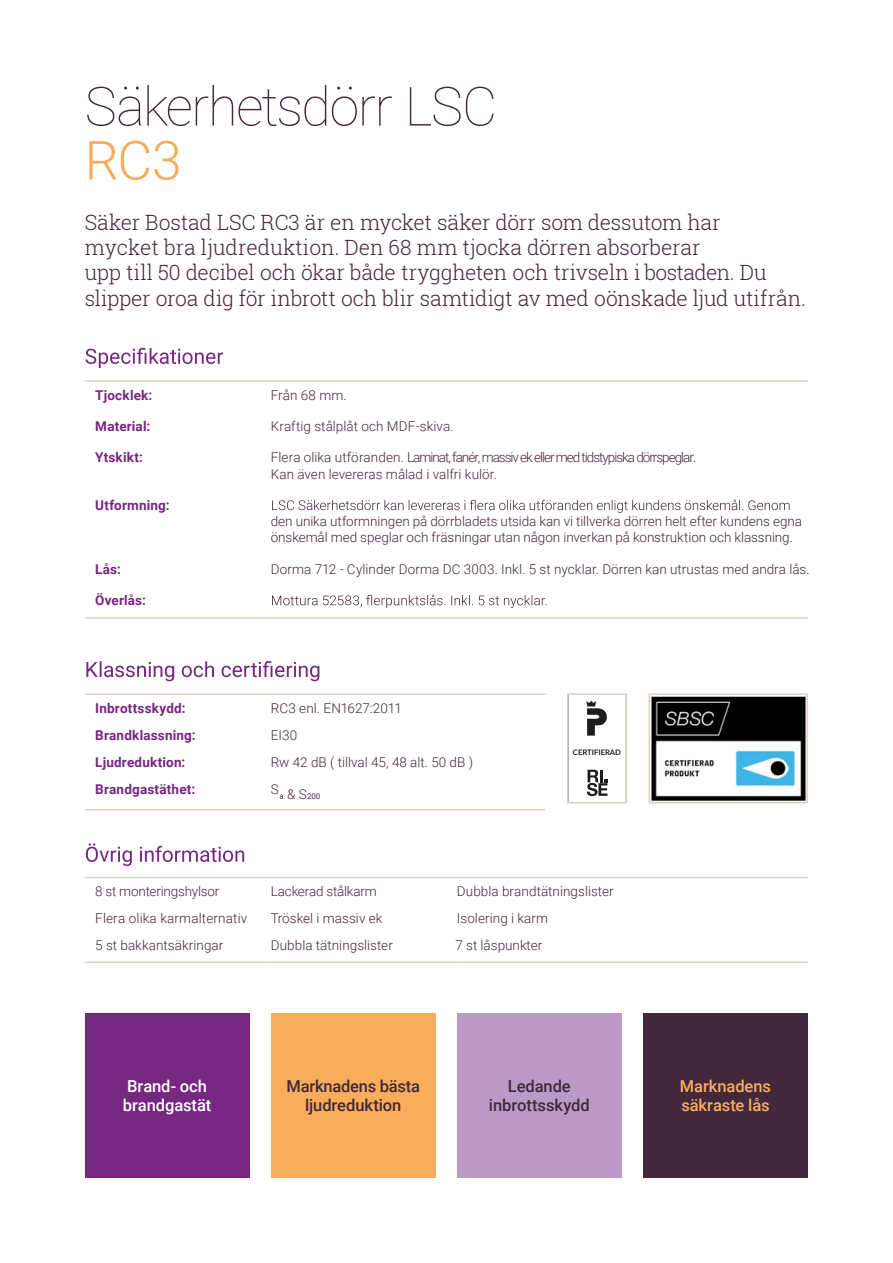
<style>
.page{position:relative;width:893px;height:1263px;background:#fff}
.page>*{position:absolute;margin:0;border:0;box-sizing:border-box;transform-origin:0 0}
.t1{font:100 54px "Roboto";letter-spacing:-.025em;color:#43283b}
.t2{font:300 54px "Roboto";color:#f7ad5c}
.t3{font:300 21px/25.2px "Roboto Slab";letter-spacing:-.005em;color:#43283b}
.t4{font:500 16.5px/19.8px "Roboto";letter-spacing:-.005em;color:#43283b;text-align:center}
.t5{font:500 16.5px/19.8px "Roboto";letter-spacing:-.005em;color:#f7ad5c}
.t6{font:500 16.5px/19.8px "Roboto";letter-spacing:-.005em;color:#fff}
.t7{font:300 13.5px/16.2px "Roboto";color:#43283b}
.t8{font:700 13.5px "Roboto";letter-spacing:.015em;color:#762780}
.t9{font:700 7.65px "Lato";color:#1d1e1c}
.s1{font-weight:400;font-size:7.8px}
</style>
<div class="page">
<svg style="left:85px;top:348px;width:138px;height:20px"></svg>
<hr style="left:85px;top:380px;width:186px;height:2px;background:#dbd3c5">
<hr style="left:271px;top:380px;width:536px;height:2px;background:#dbd3c5">
<hr style="left:85px;top:617px;width:186px;height:2px;background:#dbd3c5">
<hr style="left:271px;top:617px;width:536px;height:2px;background:#dbd3c5">
<svg style="left:272px;top:500px;width:517px;height:13px"></svg>
<svg style="left:272px;top:595px;width:274px;height:13px"></svg>
<svg style="left:86px;top:661px;width:233px;height:20px"></svg>
<hr style="left:85px;top:693px;width:186px;height:2px;background:#dbd3c5">
<hr style="left:271px;top:693px;width:275px;height:2px;background:#dbd3c5">
<hr style="left:85px;top:809px;width:186px;height:2px;background:#dbd3c5">
<hr style="left:270px;top:809px;width:275px;height:2px;background:#dbd3c5">
<div style="left:643px;top:1013px;width:164px;height:165px;background:#43283b"></div>
<div style="left:457px;top:1013px;width:164px;height:165px;background:#bb9bc5"></div>
<div style="left:85px;top:1013px;width:164px;height:165px;background:#762780"></div>
<div style="left:271px;top:1013px;width:164px;height:165px;background:#f7ad5c"></div>
<svg style="left:86px;top:843px;width:158px;height:23px"></svg>
<hr style="left:85px;top:877px;width:186px;height:1px;background:#dbd3c5">
<hr style="left:271px;top:877px;width:186px;height:1px;background:#dbd3c5">
<hr style="left:457px;top:877px;width:350px;height:1px;background:#dbd3c5">
<hr style="left:85px;top:962px;width:186px;height:1px;background:#dbd3c5">
<hr style="left:271px;top:962px;width:186px;height:1px;background:#dbd3c5">
<hr style="left:457px;top:962px;width:350px;height:1px;background:#dbd3c5">
<svg style="left:587px;top:770px;width:20px;height:26px"></svg>
<svg style="left:586px;top:701px;width:21px;height:35px"></svg>
<div style="left:567px;top:693px;width:60px;height:111px;border:2px solid #dbd3c5"></div>
<img style="left:651px;top:696px;width:153px;height:105px">
<div style="left:648px;top:693px;width:159px;height:111px;border:2px solid #dbd3c5"></div>
<h1 class="t1" style="left:85px;top:69px;width:414px">Säkerhetsdörr LSC</h1>
<h1 class="t2" style="left:85px;top:123px;width:99px">RC3</h1>
<p class="t3" style="left:85px;top:209px;width:723px">Säker Bostad LSC RC3 är en mycket säker dörr som dessutom har<br>mycket bra ljudreduktion. Den 68 mm tjocka dörren absorberar<br>upp till 50 decibel och ökar både tryggheten och trivseln i bostaden. Du slipper oroa dig för inbrott och blir samtidigt av med oönskade ljud utifrån.</p>
<p class="t8" style="left:95px;top:385px;width:59px">Tjocklek:</p>
<p class="t7" style="left:271px;top:386px;width:78px">Från 68 mm.</p>
<p class="t8" style="left:95px;top:417px;width:57px">Material:</p>
<p class="t7" style="left:271px;top:418px;width:184px">Kraftig stålplåt och MDF-skiva.</p>
<p class="t8" style="left:95px;top:448px;width:49px">Ytskikt:</p>
<p class="t7" style="left:271px;top:449px;width:427px">Flera olika utföranden. Laminat, fanér, massiv ek eller med tidstypiska dörrspeglar.<br>Kan även levereras målad i valfri kulör.</p>
<p class="t8" style="left:95px;top:496px;width:76px">Utformning:</p>
<p class="t7" style="left:271px;top:513px;width:532px">den unika utformningen på dörrbladets utsida kan vi tillverka dörren helt efter kundens egna önskemål med speglar och fräsningar utan någon inverkan på konstruktion och klassning.</p>
<p class="t8" style="left:95px;top:560px;width:27px">Lås:</p>
<p class="t7" style="left:271px;top:560px;width:540px">Dorma 712 - Cylinder Dorma DC 3003. Inkl. 5 st nycklar. Dörren kan utrustas med andra lås.</p>
<p class="t8" style="left:95px;top:591px;width:52px">Överlås:</p>
<p class="t8" style="left:95px;top:699px;width:92px">Inbrottsskydd:</p>
<p class="t7" style="left:271px;top:699px;width:133px">RC3 enl. EN1627:2011</p>
<p class="t8" style="left:95px;top:726px;width:102px">Brandklassning:</p>
<p class="t7" style="left:271px;top:727px;width:28px">EI30</p>
<p class="t8" style="left:95px;top:753px;width:92px">Ljudreduktion:</p>
<p class="t7" style="left:271px;top:754px;width:204px">Rw 42 dB ( tillval 45, 48 alt. 50 dB )</p>
<p class="t8" style="left:95px;top:780px;width:102px">Brandgastäthet:</p>
<p class="t7" style="left:271px;top:786px;width:51px">S &amp; S<span class="s1">200</span></p>
<p class="t9" style="left:573px;top:747px;width:50px">CERTIFIERAD</p>
<p class="t7" style="left:95px;top:883px;width:126px">8 st monteringshylsor</p>
<p class="t7" style="left:271px;top:883px;width:107px">Lackerad stålkarm</p>
<p class="t7" style="left:457px;top:883px;width:158px">Dubbla brandtätningslister</p>
<p class="t7" style="left:95px;top:910px;width:154px">Flera olika karmalternativ</p>
<p class="t7" style="left:271px;top:910px;width:113px">Tröskel i massiv ek</p>
<p class="t7" style="left:457px;top:910px;width:93px">Isolering i karm</p>
<p class="t7" style="left:95px;top:937px;width:130px">5 st bakkantsäkringar</p>
<p class="t7" style="left:271px;top:937px;width:124px">Dubbla tätningslister</p>
<p class="t7" style="left:455px;top:937px;width:89px">7 st låspunkter</p>
<p class="t6" style="left:123px;top:1075px;width:90px">Brand- och brandgastät</p>
<p class="t4" style="left:286px;top:1075px;width:135px">Marknadens bästa ljudreduktion</p>
<p class="t4" style="left:489px;top:1075px;width:102px">Ledande inbrottsskydd</p>
<p class="t5" style="left:680px;top:1075px;width:93px">Marknadens säkraste lås</p>
</div>
